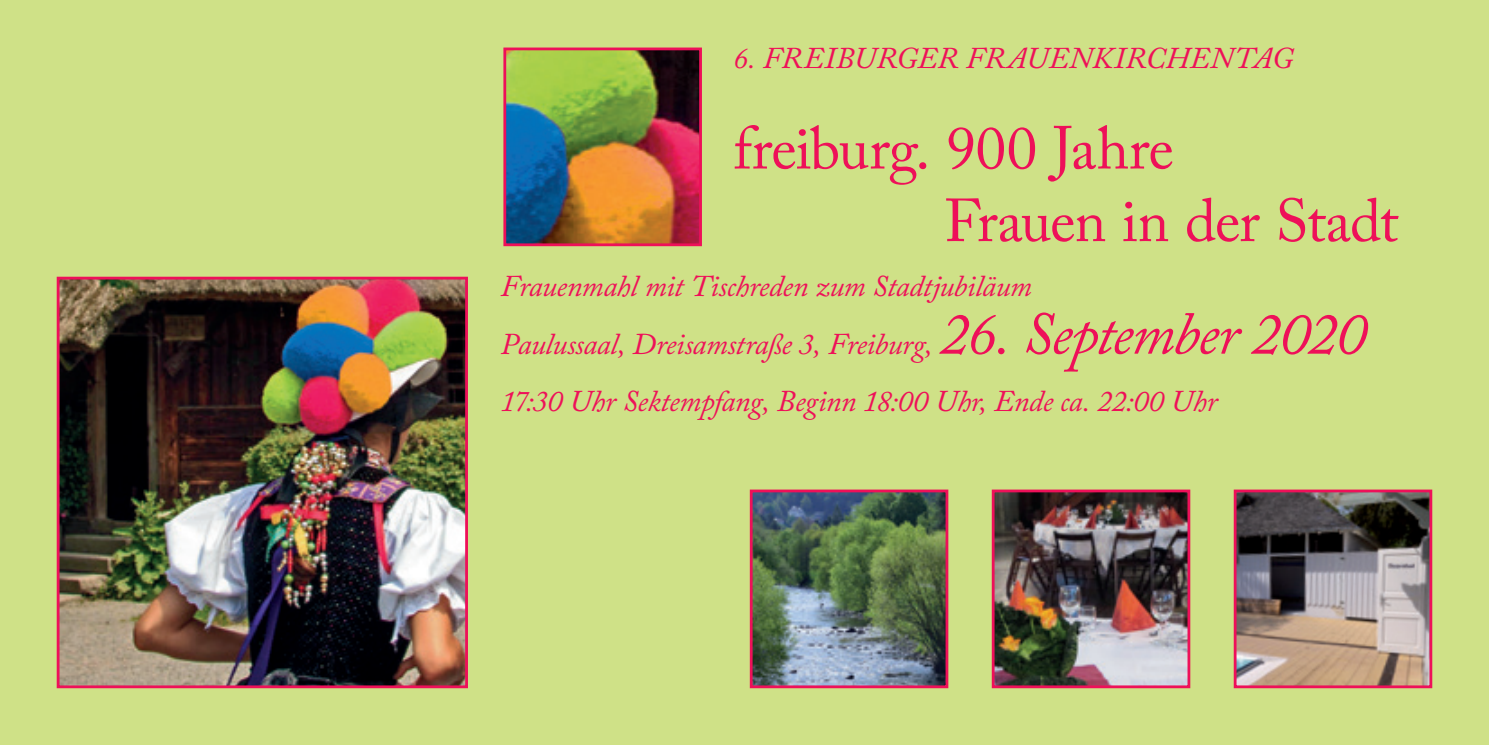
<style>
.page{position:relative;width:1489px;height:745px;background:#fff}
.page>*{position:absolute;margin:0;border:0;box-sizing:border-box;transform-origin:0 0}
.t1{font:60px "Adobe Caslon Pro";letter-spacing:-.02em;color:#ee1059}
.t2{font:italic 30px "Adobe Caslon Pro";letter-spacing:-.01em;color:#ee1059}
.t3{font:italic 30px "Adobe Caslon Pro";letter-spacing:.015em;color:#ee1059}
.s1{font-size:60px}
</style>
<div class="page">
<div style="left:0;top:0;width:1488px;height:744px;background:#cfe187"></div>
<img style="left:61px;top:280px;width:403px;height:403px">
<div style="left:57px;top:276px;width:411px;height:411px;border:3px solid #ee1059"></div>
<img style="left:1237px;top:493px;width:190px;height:190px">
<div style="left:1233px;top:489px;width:198px;height:198px;border:3px solid #ee1059"></div>
<img style="left:753px;top:493px;width:191px;height:190px">
<div style="left:749px;top:489px;width:199px;height:198px;border:3px solid #ee1059"></div>
<img style="left:995px;top:493px;width:191px;height:190px">
<div style="left:991px;top:489px;width:199px;height:198px;border:3px solid #ee1059"></div>
<img style="left:507px;top:51px;width:191px;height:191px">
<div style="left:503px;top:47px;width:199px;height:199px;border:3px solid #ee1059"></div>
<p class="t3" style="left:733px;top:40px;width:561px">6. FREIBURGER FRAUENKIRCHENTAG</p>
<p class="t1" style="left:733px;top:112px;width:442px">freiburg. 900 Jahre</p>
<p class="t1" style="left:944px;top:185px;width:456px">Frauen in der Stadt</p>
<p class="t2" style="left:500px;top:268px;width:532px">Frauenmahl mit Tischreden zum Stadtjubiläum</p>
<p class="t2" style="left:500px;top:325px;width:867px">Paulussaal, Dreisamstraße 3, Freiburg, <span class="s1">26. September 2020</span></p>
<p class="t2" style="left:500px;top:383px;width:718px">17:30 Uhr Sektempfang, Beginn 18:00 Uhr, Ende ca. 22:00 Uhr</p>
</div>
